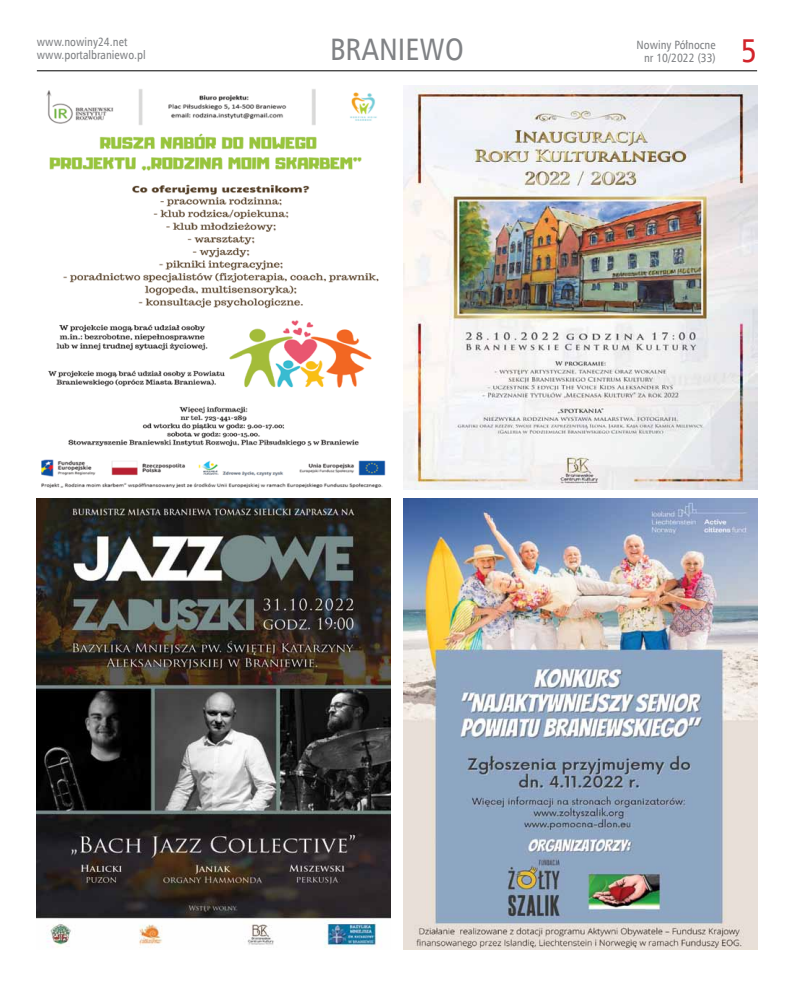
<style>
.page{position:relative;width:811px;height:993px;background:#fff}
.page>*{position:absolute;margin:0;border:0;box-sizing:border-box;transform-origin:0 0}
.t1{font:33px "Humnst 777 Cn EU";color:#d2232a}
.t2{font:31px "Humnst 777 Cn EU";color:#808285}
.t3{font:12px/13px "Humnst 777 Cn EU";color:#808285}
</style>
<div class="page">
<hr style="left:37px;top:71px;width:720px;height:1px;background:#000">
<img style="left:41px;top:89px;width:345px;height:399px">
<img style="left:403px;top:85px;width:354px;height:404px">
<img style="left:37px;top:499px;width:353px;height:449px">
<img style="left:403px;top:499px;width:354px;height:450px">
<p class="t3" style="left:37px;top:35px;width:110px">www.nowiny24.net www.portalbraniewo.pl</p>
<p class="t3" style="left:636px;top:38px;width:81px">Nowiny Północne</p>
<h2 class="t2" style="left:330px;top:30px;width:135px">BRANIEWO</h2>
<p class="t3" style="left:644px;top:51px;width:73px">nr 10/2022 (33)</p>
<h1 class="t1" style="left:741px;top:30px;width:18px">5</h1>
</div>
